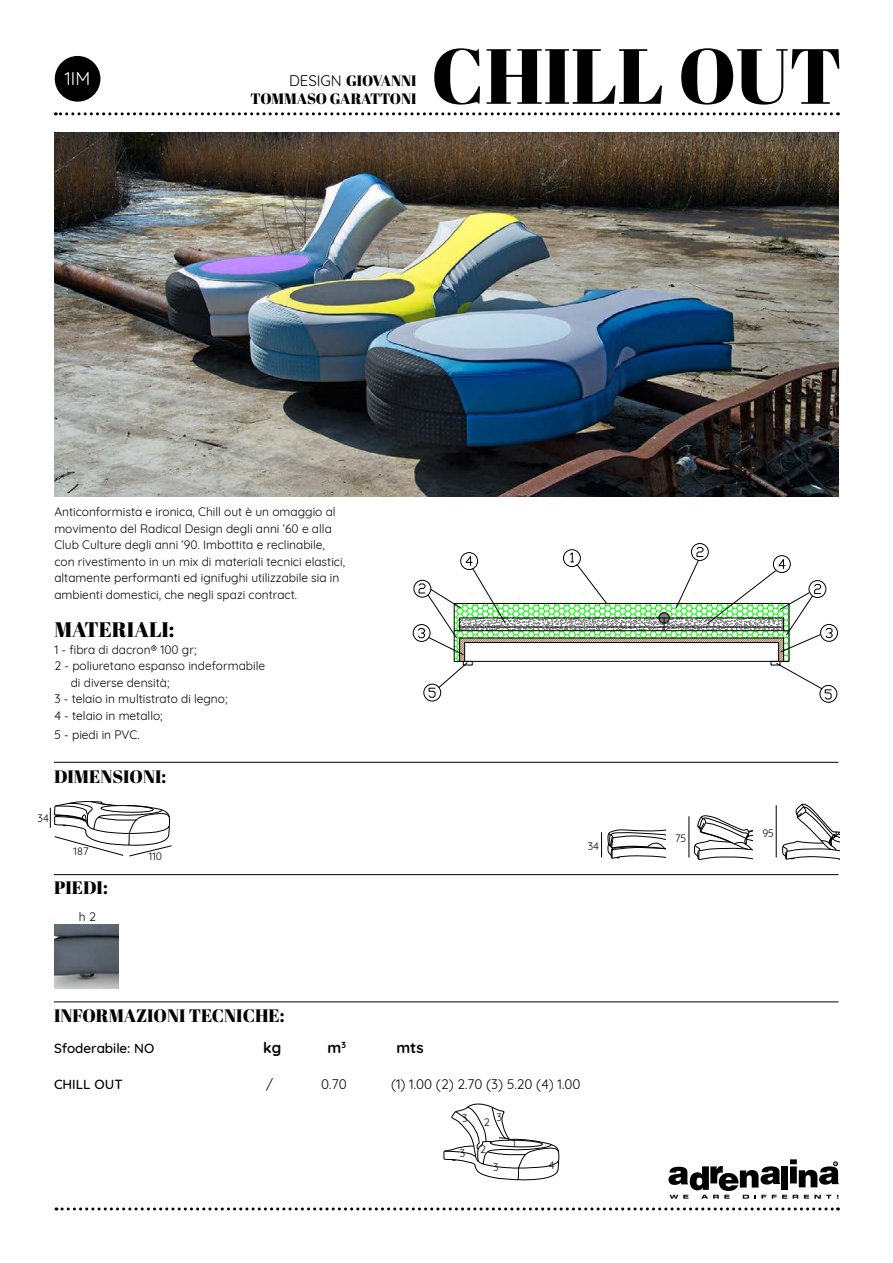
<style>
.page{position:relative;width:893px;height:1263px;background:#fff}
.page>*{position:absolute;margin:0;border:0;box-sizing:border-box;transform-origin:0 0}
.t1{font:78px "Abril Fatface";color:#000}
.t2{font:21px "Abril Fatface";color:#010202}
.t3{font:18px "Abril Fatface";color:#000}
.t4{font:18px "Quicksand";color:#fff}
.t5{font:15px/18px "Abril Fatface";color:#000;text-align:right}
.t6{font:700 15px "Quicksand";color:#000}
.t7{font:13.5px "Quicksand";color:#000}
.t8{font:500 13.5px "Quicksand";color:#000}
.t9{font:12px/16.5px "Quicksand";color:#010202}
.t10{font:12px/18.8px "Quicksand";color:#000}
.t11{font:10.5px "Quicksand";color:#000}
.s1{font-family:"Quicksand"}
</style>
<div class="page">
<svg style="left:55px;top:112px;width:776px;height:3px"></svg>
<svg style="left:56px;top:1207px;width:782px;height:3px"></svg>
<svg style="left:668px;top:1159px;width:171px;height:39px"></svg>
<div style="left:55px;top:56px;width:45px;height:46px;background:#000;border-radius:50%"></div>
<hr style="left:54px;top:762px;width:784px;height:1px;background:#000">
<svg style="left:50px;top:801px;width:122px;height:55px"></svg>
<hr style="left:689px;top:816px;width:1px;height:41px;background:#000">
<hr style="left:776px;top:805px;width:1px;height:52px;background:#000">
<div style="left:424px;top:684px;width:17px;height:17px;border:1px solid #000;border-radius:50%"></div>
<div style="left:413px;top:624px;width:17px;height:17px;border:1px solid #000;border-radius:50%"></div>
<div style="left:414px;top:580px;width:17px;height:17px;border:1px solid #000;border-radius:50%"></div>
<div style="left:820px;top:624px;width:18px;height:17px;border:1px solid #000;border-radius:50%"></div>
<div style="left:820px;top:685px;width:17px;height:17px;border:1px solid #000;border-radius:50%"></div>
<div style="left:691px;top:543px;width:17px;height:17px;border:1px solid #000;border-radius:50%"></div>
<svg style="left:418px;top:547px;width:414px;height:152px"></svg>
<img style="left:54px;top:132px;width:785px;height:365px">
<hr style="left:54px;top:874px;width:784px;height:1px;background:#000">
<hr style="left:54px;top:1002px;width:784px;height:1px;background:#000">
<svg style="left:601px;top:829px;width:65px;height:30px"></svg>
<svg style="left:694px;top:815px;width:59px;height:45px"></svg>
<svg style="left:782px;top:803px;width:58px;height:57px"></svg>
<svg style="left:444px;top:1103px;width:116px;height:78px"></svg>
<img style="left:55px;top:925px;width:64px;height:64px">
<h3 class="t4" style="left:65px;top:65px;width:27px">1IM</h3>
<p class="t5" style="left:251px;top:72px;width:167px"><span class="s1">DESIGN</span> GIOVANNI<br>TOMMASO GARATTONI</p>
<h1 class="t1" style="left:431px;top:21px;width:413px">CHILL OUT</h1>
<p class="t9" style="left:54px;top:503px;width:292px">Anticonformista e ironica, Chill out è un omaggio al movimento del Radical Design degli anni ‘60 e alla Club Culture degli anni ‘90. Imbottita e reclinabile, con rivestimento in un mix di materiali tecnici elastici, altamente performanti ed ignifughi utilizzabile sia in ambienti domestici, che negli spazi contract.</p>
<h2 class="t2" style="left:54px;top:615px;width:122px">MATERIALI:</h2>
<p class="t9" style="left:54px;top:640px;width:144px">1 - fibra di dacron® 100 gr;</p>
<p class="t9" style="left:54px;top:657px;width:212px">2 - poliuretano espanso indeformabile</p>
<p class="t9" style="left:71px;top:673px;width:100px">di diverse densità;</p>
<p class="t9" style="left:54px;top:690px;width:175px">3 - telaio in multistrato di legno;</p>
<p class="t10" style="left:54px;top:705px;width:110px">4 - telaio in metallo;<br>5 - piedi in PVC.</p>
<h3 class="t3" style="left:54px;top:764px;width:114px">DIMENSIONI:</h3>
<p class="t11" style="left:38px;top:810px;width:13px">34</p>
<p class="t11" style="left:74px;top:843px;width:16px">187</p>
<h3 class="t3" style="left:54px;top:875px;width:55px">PIEDI:</h3>
<p class="t10" style="left:79px;top:906px;width:18px">h 2</p>
<p class="t11" style="left:149px;top:848px;width:15px">110</p>
<p class="t11" style="left:588px;top:838px;width:13px">34</p>
<p class="t11" style="left:675px;top:830px;width:13px">75</p>
<p class="t11" style="left:762px;top:825px;width:13px">95</p>
<h3 class="t3" style="left:54px;top:1003px;width:232px">INFORMAZIONI TECNICHE:</h3>
<p class="t8" style="left:54px;top:1038px;width:102px">Sfoderabile: NO</p>
<p class="t6" style="left:263px;top:1036px;width:20px">kg</p>
<p class="t6" style="left:328px;top:1036px;width:20px">m<sup>3</sup></p>
<p class="t6" style="left:396px;top:1036px;width:29px">mts</p>
<p class="t8" style="left:54px;top:1073px;width:70px">CHILL OUT</p>
<p class="t7" style="left:266px;top:1073px;width:9px">/</p>
<p class="t7" style="left:321px;top:1073px;width:27px">0.70</p>
<p class="t7" style="left:391px;top:1073px;width:191px">(1) 1.00 (2) 2.70 (3) 5.20 (4) 1.00</p>
<p class="t11" style="left:462px;top:1110px;width:7px">3</p>
<p class="t11" style="left:496px;top:1109px;width:7px">3</p>
<p class="t11" style="left:460px;top:1145px;width:7px">3</p>
<p class="t11" style="left:484px;top:1114px;width:7px">2</p>
<p class="t11" style="left:480px;top:1141px;width:7px">2</p>
<p class="t11" style="left:493px;top:1159px;width:7px">3</p>
<p class="t11" style="left:513px;top:1135px;width:5px">1</p>
<p class="t11" style="left:549px;top:1157px;width:7px">4</p>
</div>
